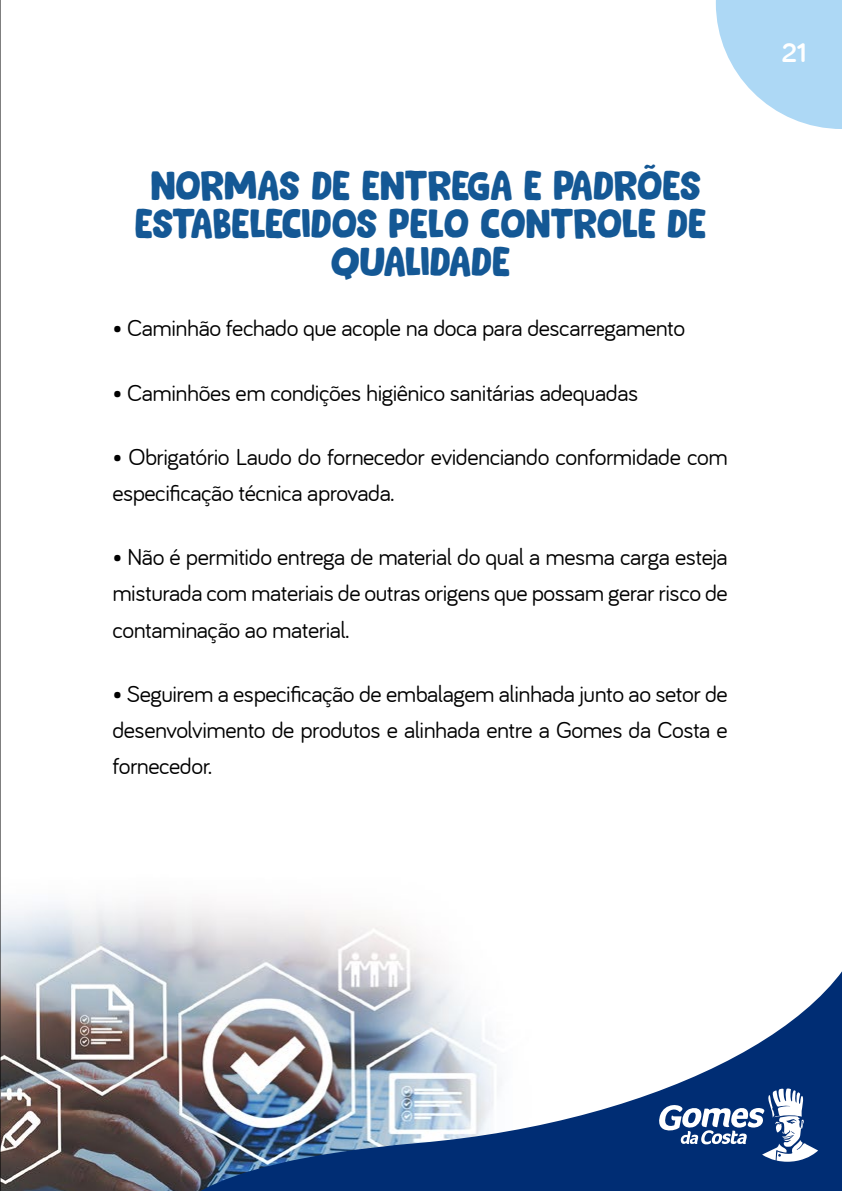
<style>
.page{position:relative;width:842px;height:1191px;background:#fff}
.page>*{position:absolute;margin:0;border:0;box-sizing:border-box;transform-origin:0 0}
.t1{font:42px/38.4px "Cookie Supply DEMO";color:#145895;text-align:center}
.t2{font:700 28px "Bariol";color:#fff}
.t3{font:24px/36px "Bariol";letter-spacing:-.02em;color:#000;text-align:justify}
</style>
<div class="page">
<img style="left:1px;top:1px;width:715px;height:1190px">
<svg style="left:172px;top:891px;width:670px;height:300px"></svg>
<svg style="left:716px;top:0;width:126px;height:129px"></svg>
<svg style="left:658px;top:1086px;width:160px;height:76px"></svg>
<hr style="left:0;top:0;width:1px;height:1191px;background:#000">
<h1 class="t1" style="left:135px;top:165px;width:573px">NORMAS DE ENTREGA E PADRÕES<br>ESTABELECIDOS PELO CONTROLE DE<br>QUALIDADE</h1>
<p class="t3" style="left:112px;top:310px;width:574px">• Caminhão fechado que acople na doca para descarregamento</p>
<p class="t3" style="left:112px;top:375px;width:527px">• Caminhões em condições higiênico sanitárias adequadas</p>
<p class="t3" style="left:112px;top:439px;width:617px">• Obrigatório Laudo do fornecedor evidenciando conformidade com especificação técnica aprovada.</p>
<p class="t3" style="left:112px;top:539px;width:617px">• Não é permitido entrega de material do qual a mesma carga esteja misturada com materiais de outras origens que possam gerar risco de contaminação ao material.</p>
<p class="t3" style="left:112px;top:676px;width:617px">• Seguirem a especificação de embalagem alinhada junto ao setor de desenvolvimento de produtos e alinhada entre a Gomes da Costa e fornecedor.</p>
<p class="t2" style="left:781px;top:36px;width:27px">21</p>
</div>
